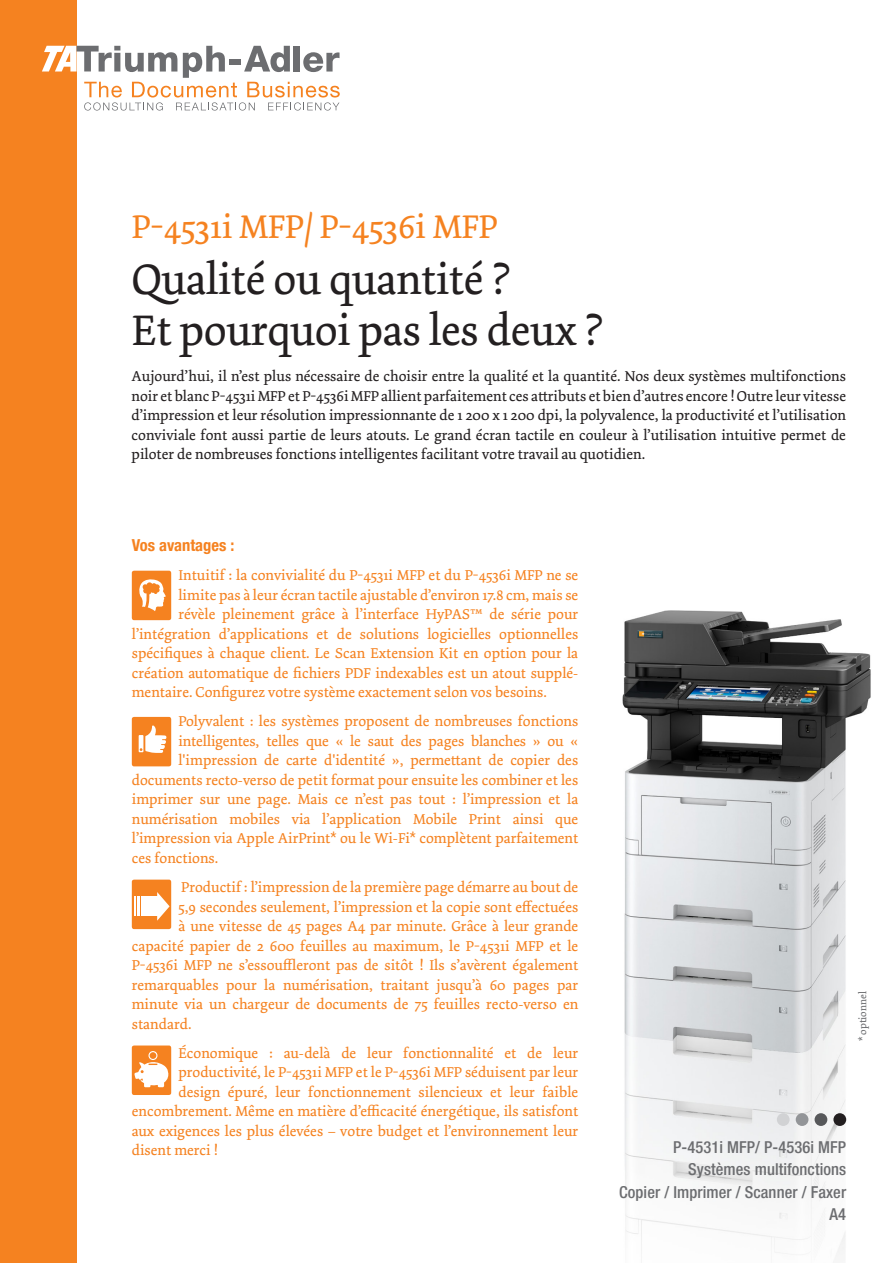
<style>
.page{position:relative;width:893px;height:1263px;background:#fff}
.page>*{position:absolute;margin:0;border:0;box-sizing:border-box;transform-origin:0 0}
._1_Titel_-_Dolly_28{font:45px "Dolly Pro";letter-spacing:-.01em;color:#231f20}
._1_Titel_-_Dolly_27{font:34.5px "Dolly Pro";color:#f58220}
._1_Titel_Info_-_Helv{font:500 condensed 16.5px "Helvetica Neue LT Com";letter-spacing:.005em;color:#6c6d70}
._1_HighLights_Headli{font:700 condensed 16.5px "Helvetica Neue LT Com";color:#f58220}
._1_Highlights_Fließt{font:15px "Dolly Pro";color:#f58220}
._1_Einleitungstext{font:15px/19.5px "Dolly Pro";color:#231f20;text-align:justify}
._1_Einleitungstext-2{font:10.5px "Dolly Roman";color:#6c6d70}
</style>
<div class="page">
<img style="left:622px;top:610px;width:249px;height:646px">
<div style="left:132px;top:880px;width:39px;height:49px;background:#f58220;border-radius:2px"></div>
<div style="left:148px;top:896px;width:11px;height:20px;background:#fff"></div>
<div style="left:141px;top:896px;width:5px;height:20px;background:#fff"></div>
<hr style="left:137px;top:896px;width:3px;height:20px;background:#fff">
<svg style="left:135px;top:896px;width:1px;height:20px"></svg>
<svg style="left:157px;top:892px;width:13px;height:29px"></svg>
<div style="left:132px;top:571px;width:39px;height:49px;background:#f58220;border-radius:2px"></div>
<svg style="left:139px;top:579px;width:27px;height:32px"></svg>
<div style="left:132px;top:1045px;width:39px;height:50px;background:#f58220;border-radius:2px"></div>
<svg style="left:134px;top:1058px;width:35px;height:29px"></svg>
<div style="left:148px;top:1051px;width:9px;height:9px;border:1px solid #fff;border-radius:50%"></div>
<div style="left:132px;top:717px;width:39px;height:49px;background:#f58220;border-radius:2px"></div>
<svg style="left:139px;top:725px;width:27px;height:28px"></svg>
<div style="left:833px;top:1113px;width:13px;height:13px;background:#231f20;border-radius:50%"></div>
<div style="left:815px;top:1113px;width:12px;height:13px;background:#57585a;border-radius:50%"></div>
<div style="left:777px;top:1113px;width:13px;height:13px;background:#d1d2d4;border-radius:50%"></div>
<div style="left:796px;top:1113px;width:12px;height:13px;background:#939598;border-radius:50%"></div>
<div style="left:0;top:0;width:77px;height:1263px;background:#f58220"></div>
<svg style="left:42px;top:46px;width:298px;height:65px"></svg>
<p class="_1_Titel_-_Dolly_27" style="left:132px;top:205px;width:367px">P-4531i MFP/ P-4536i MFP</p>
<p class="_1_Titel_-_Dolly_28" style="left:132px;top:251px;width:380px">Qualité ou quantité ?</p>
<p class="_1_Titel_-_Dolly_28" style="left:132px;top:302px;width:473px">Et pourquoi pas les deux ?</p>
<p class="_1_Einleitungstext" style="left:132px;top:366px;width:716px">Aujourd’hui, il n’est plus nécessaire de choisir entre la qualité et la quantité. Nos deux systèmes multifonctions noir et blanc P-4531i MFP et P-4536i MFP allient parfaitement ces attributs et bien d’autres encore ! Outre leur vitesse d’impression et leur résolution impressionnante de 1 200 x 1 200 dpi, la polyvalence, la productivité et l’utilisation conviviale font aussi partie de leurs atouts. Le grand écran tactile en couleur à l’utilisation intuitive permet de piloter de nombreuses fonctions intelligentes facilitant votre travail au quotidien.</p>
<p class="_1_HighLights_Headli" style="left:132px;top:535px;width:104px">Vos avantages :</p>
<p class="_1_Highlights_Fließt" style="left:178px;top:566px;width:401px">Intuitif : la convivialité du P-4531i MFP et du P-4536i MFP ne se</p>
<p class="_1_Highlights_Fließt" style="left:178px;top:585px;width:401px">limite pas à leur écran tactile ajustable d’environ 17.8 cm, mais se</p>
<p class="_1_Highlights_Fließt" style="left:178px;top:605px;width:401px">révèle pleinement grâce à l’interface HyPAS™ de série pour</p>
<p class="_1_Highlights_Fließt" style="left:132px;top:624px;width:448px">l’intégration d’applications et de solutions logicielles optionnelles</p>
<p class="_1_Highlights_Fließt" style="left:132px;top:644px;width:448px">spécifiques à chaque client. Le Scan Extension Kit en option pour la</p>
<p class="_1_Highlights_Fließt" style="left:132px;top:663px;width:448px">création automatique de fichiers PDF indexables est un atout supplé-</p>
<p class="_1_Highlights_Fließt" style="left:132px;top:683px;width:417px">mentaire. Configurez votre système exactement selon vos besoins.</p>
<p class="_1_Highlights_Fließt" style="left:178px;top:712px;width:401px">Polyvalent : les systèmes proposent de nombreuses fonctions</p>
<p class="_1_Highlights_Fließt" style="left:178px;top:731px;width:401px">intelligentes, telles que « le saut des pages blanches » ou «</p>
<p class="_1_Highlights_Fließt" style="left:178px;top:751px;width:401px">l'impression de carte d'identité », permettant de copier des</p>
<p class="_1_Highlights_Fließt" style="left:132px;top:770px;width:448px">documents recto-verso de petit format pour ensuite les combiner et les</p>
<p class="_1_Highlights_Fließt" style="left:132px;top:790px;width:448px">imprimer sur une page. Mais ce n’est pas tout : l’impression et la</p>
<p class="_1_Highlights_Fließt" style="left:132px;top:809px;width:448px">numérisation mobiles via l’application Mobile Print ainsi que</p>
<p class="_1_Highlights_Fließt" style="left:132px;top:829px;width:448px">l’impression via Apple AirPrint* ou le Wi-Fi* complètent parfaitement</p>
<p class="_1_Highlights_Fließt" style="left:132px;top:848px;width:88px">ces fonctions.</p>
<p class="_1_Highlights_Fließt" style="left:181px;top:878px;width:399px">Productif : l’impression de la première page démarre au bout de</p>
<p class="_1_Highlights_Fließt" style="left:178px;top:897px;width:401px">5,9 secondes seulement, l’impression et la copie sont effectuées</p>
<p class="_1_Highlights_Fließt" style="left:178px;top:917px;width:401px">à une vitesse de 45 pages A4 par minute. Grâce à leur grande</p>
<p class="_1_Highlights_Fließt" style="left:132px;top:936px;width:448px">capacité papier de 2 600 feuilles au maximum, le P-4531i MFP et le</p>
<p class="_1_Highlights_Fließt" style="left:132px;top:956px;width:448px">P-4536i MFP ne s’essouffleront pas de sitôt ! Ils s’avèrent également</p>
<p class="_1_Highlights_Fließt" style="left:132px;top:975px;width:448px">remarquables pour la numérisation, traitant jusqu’à 60 pages par</p>
<p class="_1_Highlights_Fließt" style="left:132px;top:995px;width:448px">minute via un chargeur de documents de 75 feuilles recto-verso en</p>
<p class="_1_Highlights_Fließt" style="left:132px;top:1014px;width:61px">standard.</p>
<p class="_1_Highlights_Fließt" style="left:178px;top:1043px;width:401px">Économique : au-delà de leur fonctionnalité et de leur</p>
<p class="_1_Highlights_Fließt" style="left:178px;top:1063px;width:401px">productivité, le P-4531i MFP et le P-4536i MFP séduisent par leur</p>
<p class="_1_Highlights_Fließt" style="left:178px;top:1082px;width:401px">design épuré, leur fonctionnement silencieux et leur faible</p>
<p class="_1_Highlights_Fließt" style="left:132px;top:1102px;width:448px">encombrement. Même en matière d’efficacité énergétique, ils satisfont</p>
<p class="_1_Highlights_Fließt" style="left:132px;top:1121px;width:448px">aux exigences les plus élevées – votre budget et l’environnement leur</p>
<p class="_1_Highlights_Fließt" style="left:132px;top:1141px;width:88px">disent merci !</p>
<p class="_1_Titel_Info_-_Helv" style="left:673px;top:1137px;width:175px">P-4531i MFP/ P-4536i MFP</p>
<p class="_1_Titel_Info_-_Helv" style="left:688px;top:1160px;width:159px">Systèmes multifonctions</p>
<p class="_1_Titel_Info_-_Helv" style="left:619px;top:1182px;width:228px">Copier / Imprimer / Scanner / Faxer</p>
<p class="_1_Titel_Info_-_Helv" style="left:830px;top:1205px;width:18px">A4</p>
<p class="_1_Einleitungstext-2" style="left:856px;top:1041px;width:51px;rotate:-90deg">* optionnel</p>
</div>
